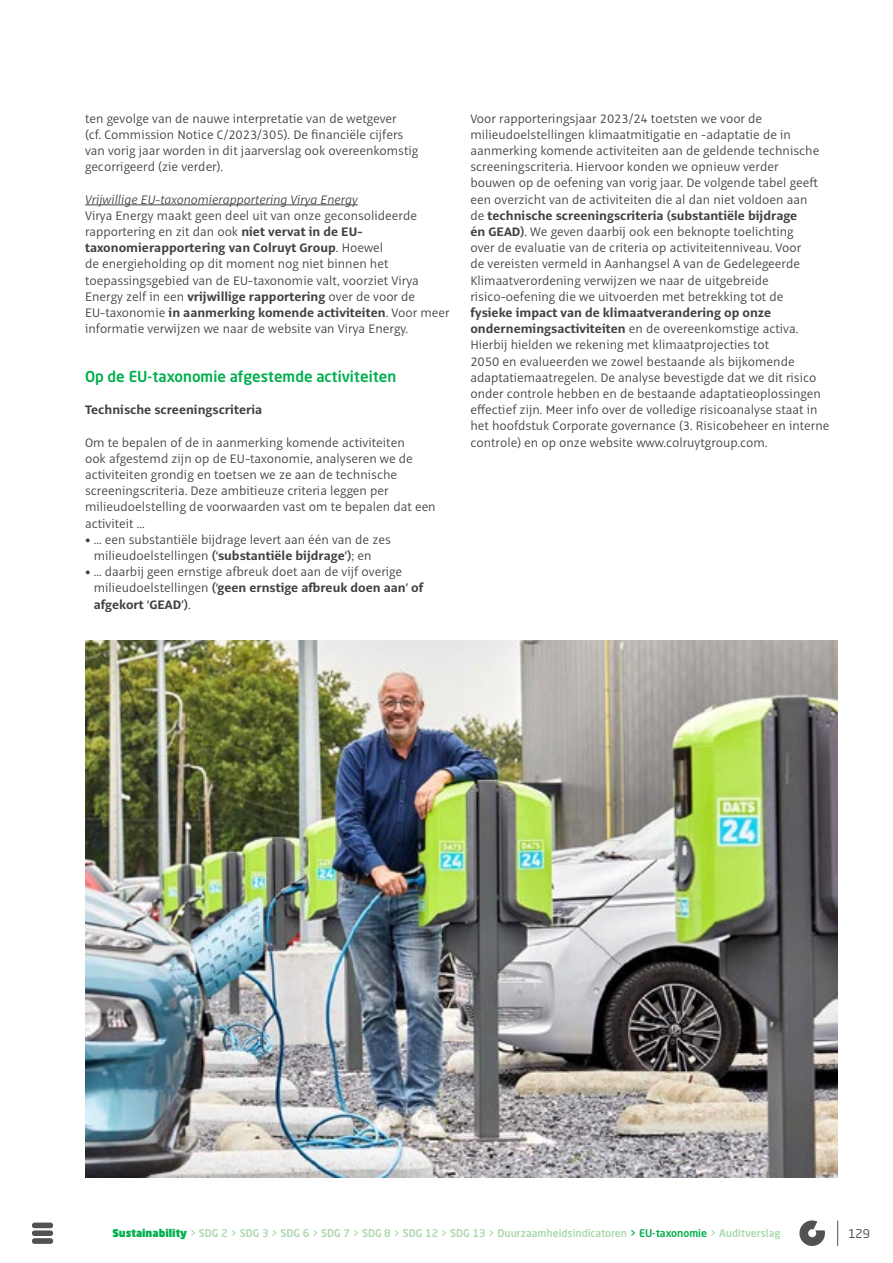
<style>
.page{position:relative;width:893px;height:1263px;background:#fff}
.page>*{position:absolute;margin:0;border:0;box-sizing:border-box;transform-origin:0 0}
.t1{font:500 15px "Neo Sans Std";color:#00af4d}
.t2{font:300 13.5px/16.2px "Alto Pro";color:#414042}
.t3{font:italic 300 13.5px "Alto Pro";color:#414042}
.t4{font:700 13.5px "Alto Pro";color:#414042}
.t5{font:12px "Neo Sans Std";color:#515254}
.t6{font:500 10.5px "Neo Sans Std";color:#acd8ae}
.s1{font-weight:700}
.s2{font-weight:900;color:#00af4d}
.s3{color:#00af4d}
</style>
<div class="page">
<svg style="left:799px;top:1220px;width:26px;height:26px"></svg>
<svg style="left:837px;top:1221px;width:1px;height:24px"></svg>
<hr style="left:85px;top:205px;width:273px;height:1px;background:#414042">
<img style="left:85px;top:641px;width:753px;height:537px">
<div style="left:32px;top:1230px;width:21px;height:6px;background:#515254;border-radius:3px"></div>
<div style="left:32px;top:1222px;width:21px;height:6px;background:#515254;border-radius:3px"></div>
<div style="left:32px;top:1238px;width:21px;height:6px;background:#515254;border-radius:3px"></div>
<p class="t2" style="left:85px;top:110px;width:335px">ten gevolge van de nauwe interpretatie van de wetgever<br>(cf. Commission Notice C/2023/305). De financiële cijfers van vorig jaar worden in dit jaarverslag ook overeenkomstig gecorrigeerd (zie verder).</p>
<p class="t3" style="left:85px;top:191px;width:274px">Vrijwillige EU-taxonomierapportering Virya Energy</p>
<p class="t2" style="left:85px;top:207px;width:366px">Virya Energy maakt geen deel uit van onze geconsolideerde rapportering en zit dan ook <span class="s1">niet vervat in de EU&shy;taxonomierapportering van Colruyt Group</span>. Hoewel<br>de energieholding op dit moment nog niet binnen het toepassingsgebied van de EU-taxonomie valt, voorziet Virya Energy zelf in een <span class="s1">vrijwillige rapportering</span> over de voor de EU-taxonomie <span class="s1">in aanmerking komende activiteiten</span>. Voor meer informatie verwijzen we naar de website van Virya Energy.</p>
<p class="t1" style="left:85px;top:367px;width:313px">Op de EU-taxonomie afgestemde activiteiten</p>
<p class="t4" style="left:85px;top:401px;width:179px">Technische screeningscriteria</p>
<p class="t2" style="left:85px;top:434px;width:352px">Om te bepalen of de in aanmerking komende activiteiten<br>ook afgestemd zijn op de EU-taxonomie, analyseren we de activiteiten grondig en toetsen we ze aan de technische screeningscriteria. Deze ambitieuze criteria leggen per milieudoelstelling de voorwaarden vast om te bepalen dat een activiteit …</p>
<p class="t2" style="left:94px;top:531px;width:299px;text-indent:-9px">• … een substantiële bijdrage levert aan één van de zes milieudoelstellingen <span class="s1">(‘substantiële bijdrage’)</span>; en</p>
<p class="t2" style="left:94px;top:564px;width:331px;text-indent:-9px">• … daarbij geen ernstige afbreuk doet aan de vijf overige milieudoelstellingen <span class="s1">(‘geen ernstige afbreuk doen aan’ of afgekort ‘GEAD’)</span>.</p>
<p class="t2" style="left:470px;top:110px;width:351px">Voor rapporteringsjaar 2023/24 toetsten we voor de milieudoelstellingen klimaatmitigatie en -adaptatie de in aanmerking komende activiteiten aan de geldende technische screeningscriteria. Hiervoor konden we opnieuw verder bouwen op de oefening van vorig jaar. De volgende tabel geeft een overzicht van de activiteiten die al dan niet voldoen aan de <span class="s1">technische screeningscriteria (substantiële bijdrage<br>én GEAD)</span>. We geven daarbij ook een beknopte toelichting over de evaluatie van de criteria op activiteitenniveau. Voor<br>de vereisten vermeld in Aanhangsel A van de Gedelegeerde Klimaatverordening verwijzen we naar de uitgebreide risico-oefening die we uitvoerden met betrekking tot de</p>
<p class="t2" style="left:470px;top:305px;width:361px"><span class="s1">fysieke impact van de klimaatverandering op onze ondernemingsactiviteiten</span> en de overeenkomstige activa.<br>Hierbij hielden we rekening met klimaatprojecties tot<br>2050 en evalueerden we zowel bestaande als bijkomende adaptatiemaatregelen. De analyse bevestigde dat we dit risico onder controle hebben en de bestaande adaptatieoplossingen effectief zijn. Meer info over de volledige risicoanalyse staat in het hoofdstuk Corporate governance (3. Risicobeheer en interne controle) en op onze website www.colruytgroup.com.</p>
<p class="t6" style="left:112px;top:1226px;width:670px"><span class="s2">Sustainability</span> &gt; SDG 2 &gt; SDG 3 &gt; SDG 6 &gt; SDG 7 &gt; SDG 8 &gt; SDG 12 &gt; SDG 13 &gt; Duurzaamheidsindicatoren <span class="s3">&gt; EU-taxonomie</span> &gt; Auditverslag</p>
<p class="t5" style="left:848px;top:1226px;width:23px">129</p>
</div>
